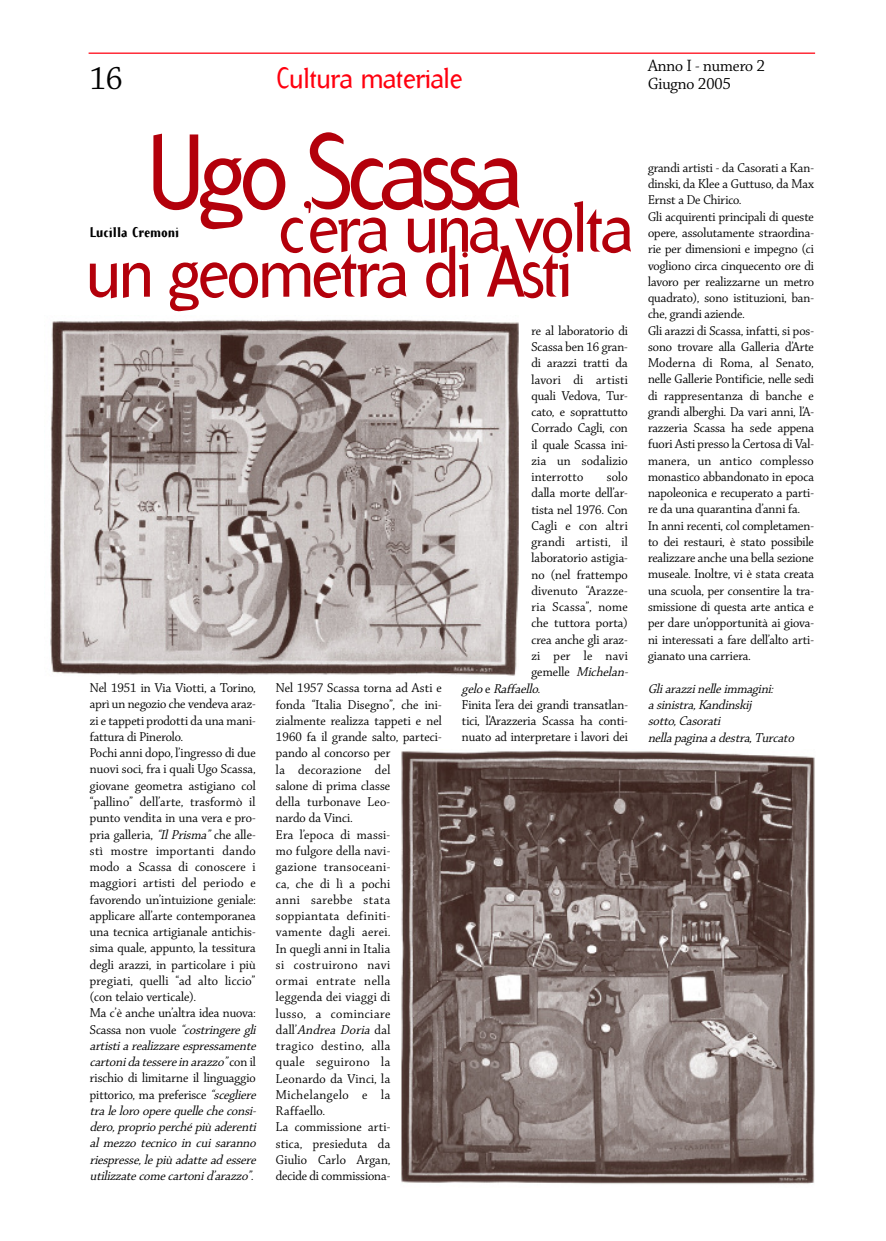
<style>
.page{position:relative;width:886px;height:1241px;background:#fff}
.page>*{position:absolute;margin:0;border:0;box-sizing:border-box;transform-origin:0 0}
.t1{font:103.25px "Arbitrary";letter-spacing:-.075em;color:#b3000b}
.t2{font:71px "Arbitrary";letter-spacing:-.06em;color:#b3000b}
.t3{font:35px "Chaparral Display";color:#000}
.t4{font:28.75px "Arbitrary";letter-spacing:-.03em;color:#ff000f}
.t5{font:17.5px/17.5px "Chaparral Display";color:#000}
.t6{font:13.75px/16.2px "Chaparral Display";letter-spacing:.01em;color:#000}
.t7{font:italic 13.75px/16.2px "Chaparral Display";color:#000}
.t8{font:700 13.75px "Arbitrary";color:#000}
.s1{font-style:italic}
.s2{font-style:normal}
</style>
<div class="page">
<hr style="left:89px;top:53px;width:726px;height:1px;background:#ff000f">
<img style="left:50px;top:319px;width:469px;height:357px">
<img style="left:401px;top:750px;width:414px;height:434px">
<h3 class="t3" style="left:90px;top:64px;width:34px">16</h3>
<h3 class="t4" style="left:276px;top:61px;width:188px">Cultura materiale</h3>
<p class="t5" style="left:648px;top:58px;width:118px">Anno I - numero 2<br>Giugno 2005</p>
<h1 class="t1" style="left:146px;top:112px;width:378px">Ugo Scassa</h1>
<h2 class="t2" style="left:277px;top:185px;width:358px">c’era una volta</h2>
<p class="t8" style="left:90px;top:224px;width:91px">Lucilla Cremoni</p>
<h2 class="t2" style="left:86px;top:230px;width:489px">un geometra di Asti</h2>
<p class="t6" style="left:90px;top:680px;width:170px">Nel 1951 in Via Viotti, a Torino, aprì un negozio che vendeva araz&shy;zi e tappeti prodotti da una mani&shy;fattura di Pinerolo.<br>Pochi anni dopo, l’ingresso di due nuovi soci, fra i quali Ugo Scassa, giovane geometra astigiano col “pallino” dell’arte, trasformò il punto vendita in una vera e pro&shy;pria galleria, <span class="s1">“Il Prisma”</span>che alle&shy;stì mostre importanti dando modo a Scassa di conoscere i maggiori artisti del periodo e favorendo un’intuizione geniale: applicare all’arte contemporanea una tecnica artigianale antichis&shy;sima quale, appunto, la tessitura degli arazzi, in particolare i più pregiati, quelli “ad alto liccio” (con telaio verticale).<br>Ma c’è anche un’altra idea nuova:<br>Scassa non vuole <span class="s1">“costringere gli artistia realizzare espressamente cartonida tessere in arazzo”</span> c o n i l rischio di limitarne il linguaggio pittorico, ma preferisce <span class="s1">“scegliere tra le loro op ere quelle che consi&shy;dero,proprio p erché più aderenti al mezzo tecnico in cui saranno riespresse,le più adatte ad essere utilizzate come cartonid’arazzo”.</span></p>
<p class="t6" style="left:276px;top:681px;width:167px">Nel 1957 Scassa torna ad Asti e fonda “Italia Disegno”, che ini&shy;zialmente realizza tappeti e nel<br>1960 fa il grande salto, parteci&shy;pando al concorso per<br>la decorazione del<br>salone di prima classe<br>della turbonave Leo-<br>nardo da Vinci.<br>Era l’epoca di massi-<br>mo fulgore della navi-<br>gazione transoceani-<br>ca, che di lì a pochi<br>anni sarebbe stata soppiantata definiti-<br>vamente dagli aerei.<br>In quegli anni in Italia<br>si costruirono navi<br>ormai entrate nella<br>leggenda dei viaggi di<br>lusso, a cominciare dall’<span class="s1">Andrea Doria</span> dal<br>tragico destino, alla<br>quale seguirono la<br>Leonardo da Vinci, la<br>Michelangelo e la<br>Raffaello.<br>La commissione arti-<br>stica, presieduta da<br>Giulio Carlo Argan,<br>decide di commissiona-</p>
<p class="t6" style="left:531px;top:323px;width:98px;text-align:justify">re al laboratorio di Scassa ben 16 gran&shy;di arazzi tratti da lavori di artisti quali Vedova, Tur&shy;cato, e soprattutto Corrado Cagli, con il quale Scassa ini&shy;zia un sodalizio interrotto</p>
<p class="t6" style="left:607px;top:469px;width:22px">solo</p>
<p class="t6" style="left:531px;top:486px;width:98px">dalla morte dell’ar-</p>
<p class="t6" style="left:531px;top:502px;width:98px">tista nel 1976. Con</p>
<p class="t6" style="left:531px;top:518px;width:98px">Cagli e con altri</p>
<p class="t6" style="left:531px;top:534px;width:98px">grandi artisti, il</p>
<p class="t6" style="left:531px;top:551px;width:98px">laboratorio astigia-</p>
<p class="t6" style="left:531px;top:567px;width:98px">no (nel frattempo</p>
<p class="t6" style="left:531px;top:583px;width:98px">divenuto “Arazze-</p>
<p class="t6" style="left:531px;top:599px;width:98px">ria Scassa”, nome</p>
<p class="t6" style="left:531px;top:616px;width:98px">che tuttora porta)</p>
<p class="t6" style="left:531px;top:632px;width:98px">crea anche gli araz-</p>
<p class="t6" style="left:531px;top:648px;width:98px">zi per le navi</p>
<p class="t7" style="left:531px;top:664px;width:100px"><span class="s2">gemelle</span> Michelan-</p>
<p class="t7" style="left:462px;top:681px;width:82px">gelo<span class="s2">e</span> Raffaello.</p>
<p class="t6" style="left:462px;top:697px;width:167px">Finita l’era dei grandi transatlan-</p>
<p class="t6" style="left:462px;top:713px;width:167px">tici, l’Arazzeria Scassa ha conti-</p>
<p class="t6" style="left:462px;top:729px;width:167px">nuato ad interpretare i lavori dei</p>
<p class="t6" style="left:648px;top:160px;width:167px">grandi artisti - da Casorati a Kan&shy;dinski, da Klee a Guttuso, da Max<br>Ernst a De Chirico.<br>Gli acquirenti principali di queste opere, assolutamente straordina&shy;rie per dimensioni e impegno (ci vogliono circa cinquecento ore di lavoro per realizzarne un metro quadrato), sono istituzioni, ban&shy;che, grandi aziende.<br>Gli arazzi di Scassa, infatti, si pos&shy;sono trovare alla Galleria d’Arte<br>Moderna di Roma, al Senato, nelle Gallerie Pontificie, nelle sedi di rappresentanza di banche e grandi alberghi. Da vari anni, l’A&shy;razzeria Scassa ha sede appena fuori Asti presso la Certosa di Val&shy;manera, un antico complesso monastico abbandonato in epoca napoleonica e recuperato a parti&shy;re da una quarantina d’anni fa.<br>In anni recenti, col completamen&shy;to dei restauri, è stato possibile realizzare anche una bella sezione museale. Inoltre, vi è stata creata una scuola, per consentire la tra&shy;smissione di questa arte antica e per dare un’opportunità ai giova&shy;ni interessati a fare dell’alto arti&shy;gianato una carriera.</p>
<p class="t7" style="left:648px;top:681px;width:150px">Gliarazzinelle immagini:<br>a sinistra,Kandinskij sotto,Casorati<br>nella p agina a destra,Turcato</p>
</div>
